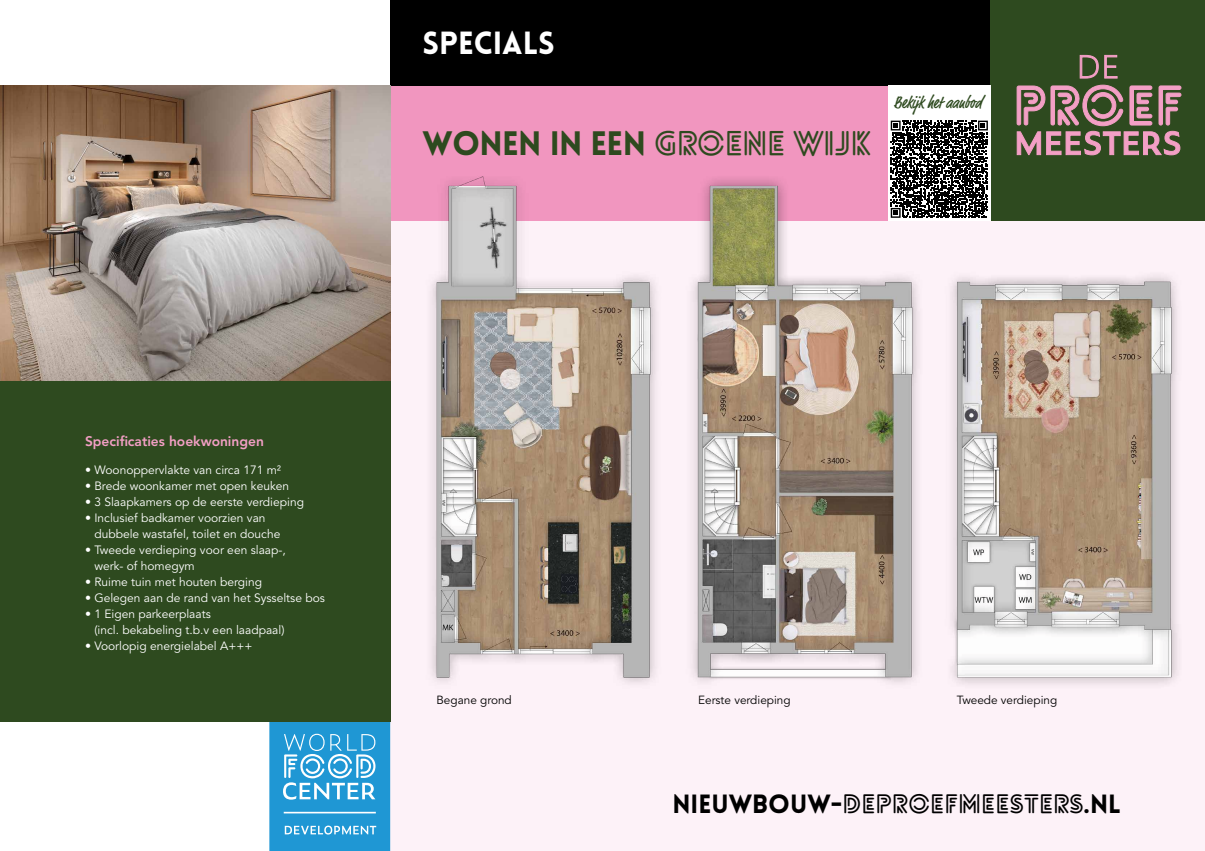
<style>
.page{position:relative;width:1205px;height:851px;background:#fff}
.page>*{position:absolute;margin:0;border:0;box-sizing:border-box;transform-origin:0 0}
.t1{font:900 33.15px "Lovelo";letter-spacing:-.02em;color:#2e4a1f}
.t2{font:900 31.35px "Lovelo";color:#fff}
.t3{font:700 25.8px "Lovelo Line";color:#000}
.t4{font:500 condensed 17px "Market Pro";color:#2e4a1f}
.t5{font:800 13.8px "Avenir LT Std";color:#f39fc5}
.t6{font:12px/16px "Avenir LT Std";color:#fff}
.t7{font:11.8px "Avenir LT Std";color:#000}
.s1{font-family:"Lovelo Line";font-weight:700}
.s2{font-family:"Lovelo";font-weight:900}
</style>
<div class="page">
<div style="left:390px;top:85px;width:815px;height:765px;background:#fdf2f8"></div>
<div style="left:390px;top:0;width:815px;height:85px;background:#000"></div>
<div style="left:0;top:380px;width:390px;height:342px;background:#2e4a1f"></div>
<div style="left:390px;top:85px;width:601px;height:136px;background:#f196bf"></div>
<div style="left:991px;top:0;width:214px;height:221px;background:#2e4a1f"></div>
<svg style="left:1017px;top:85px;width:164px;height:70px"></svg>
<svg style="left:1080px;top:55px;width:18px;height:23px"></svg>
<svg style="left:1104px;top:55px;width:13px;height:23px"></svg>
<img style="left:0;top:85px;width:390px;height:295px">
<img style="left:431px;top:176px;width:226px;height:507px">
<img style="left:692px;top:179px;width:227px;height:504px">
<img style="left:951px;top:276px;width:227px;height:408px">
<svg style="left:269px;top:722px;width:121px;height:128px;background:#3ea5d9"></svg>
<div style="left:888px;top:85px;width:103px;height:136px;background:#fff"></div>
<svg style="left:890px;top:120px;width:98px;height:98px"></svg>
<svg style="left:891px;top:121px;width:97px;height:97px"></svg>
<h2 class="t2" style="left:423px;top:24px;width:134px">SPECIALS</h2>
<h1 class="t1" style="left:423px;top:123px;width:450px">WONEN IN EEN <span class="s1">GROENE WIJK</span></h1>
<h3 class="t4" style="left:894px;top:91px;width:90px">Bekijk het aanbod</h3>
<p class="t5" style="left:85px;top:433px;width:180px">Specificaties hoekwoningen</p>
<p class="t6" style="left:85px;top:461px;width:198px">• Woonoppervlakte van circa 171 m²</p>
<p class="t6" style="left:85px;top:477px;width:206px">• Brede woonkamer met open keuken</p>
<p class="t6" style="left:85px;top:493px;width:220px">• 3 Slaapkamers op de eerste verdieping</p>
<p class="t6" style="left:94px;top:509px;width:187px;text-indent:-9px">• Inclusief badkamer voorzien van dubbele wastafel, toilet en douche</p>
<p class="t6" style="left:94px;top:541px;width:193px;text-indent:-9px">• Tweede verdieping voor een slaap-, werk- of homegym</p>
<p class="t6" style="left:85px;top:573px;width:179px">• Ruime tuin met houten berging</p>
<p class="t6" style="left:85px;top:589px;width:241px">• Gelegen aan de rand van het Sysseltse bos</p>
<p class="t6" style="left:94px;top:605px;width:192px;text-indent:-9px">• 1 Eigen parkeerplaats<br>(incl. bekabeling t.b.v een laadpaal)</p>
<p class="t6" style="left:85px;top:637px;width:169px">• Voorlopig energielabel A+++</p>
<p class="t7" style="left:436px;top:693px;width:77px">Begane grond</p>
<p class="t7" style="left:698px;top:693px;width:94px">Eerste verdieping</p>
<p class="t7" style="left:957px;top:693px;width:102px">Tweede verdieping</p>
<h3 class="t3" style="left:672px;top:787px;width:450px"><span class="s2">NIEUWBOUW-</span>DEPROEFMEESTERS<span class="s2">.NL</span></h3>
</div>
